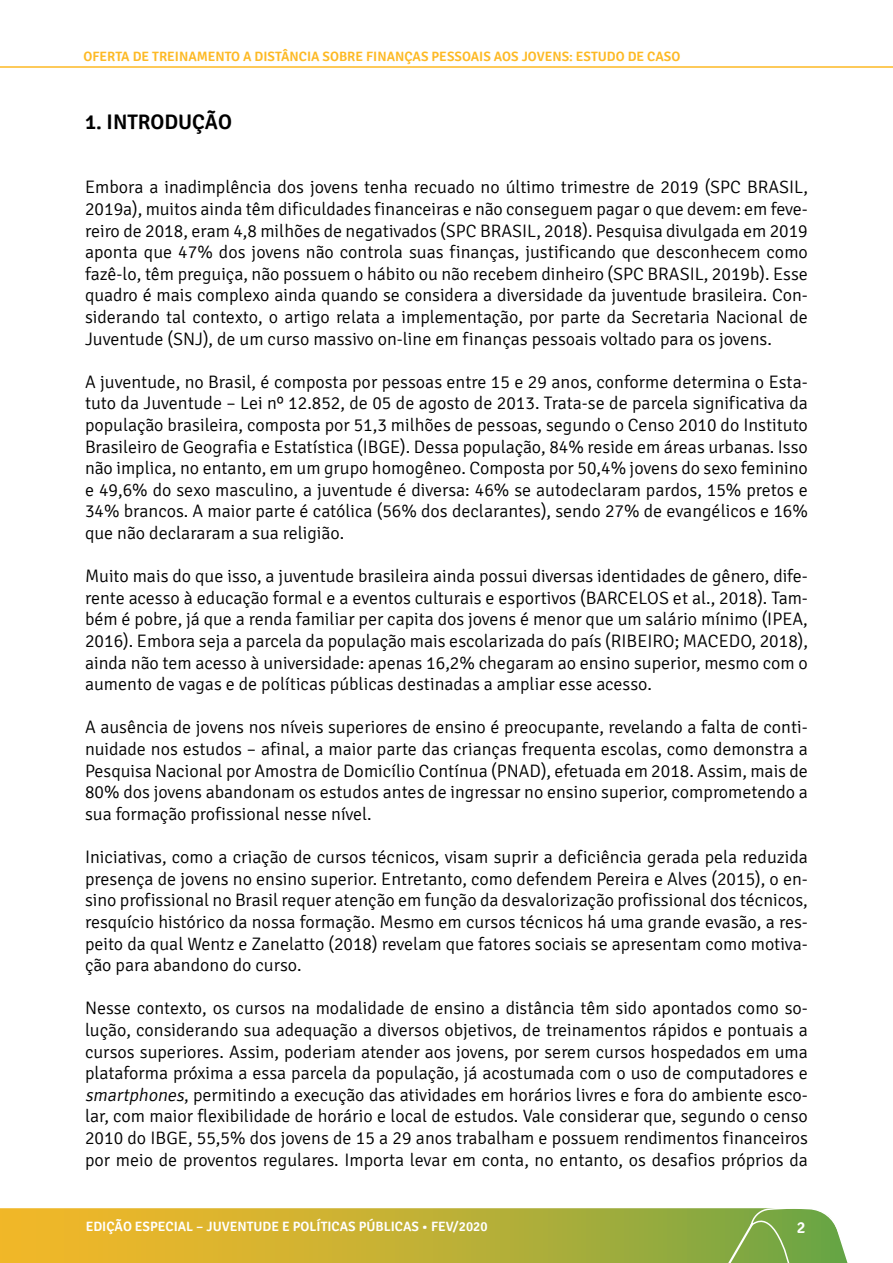
<style>
.page{position:relative;width:893px;height:1263px;background:#fff}
.page>*{position:absolute;margin:0;border:0;box-sizing:border-box;transform-origin:0 0}
.subtitulo{font:600 21px "Signika";color:#000}
.texto{font:300 18px/21.6px "Signika";color:#000;text-align:justify}
.t1{font:600 16.5px "Signika";color:#fff}
.t2{font:600 13.5px "Signika";color:#fdb924}
.t3{font:600 13.5px "Signika";color:#fff}
.s1{font-style:italic}
</style>
<div class="page">
<svg style="left:0;top:1208px;width:658px;height:55px;background:#cbb233"></svg>
<hr style="left:0;top:66px;width:893px;height:2px;background:#fdca5a">
<svg style="left:658px;top:1208px;width:190px;height:55px;background:#89af51"></svg>
<p class="t2" style="left:84px;top:48px;width:598px">OFERTA DE TREINAMENTO A DISTÂNCIA SOBRE FINANÇAS PESSOAIS AOS JOVENS: ESTUDO DE CASO</p>
<p class="subtitulo" style="left:85px;top:109px;width:148px">1. INTRODUÇÃO</p>
<p class="texto" style="left:85px;top:177px;width:724px">Embora a inadimplência dos jovens tenha recuado no último trimestre de 2019 (SPC BRASIL, 2019a), muitos ainda têm dificuldades financeiras e não conseguem pagar o que devem: em feve&shy;reiro de 2018, eram 4,8 milhões de negativados (SPC BRASIL, 2018). Pesquisa divulgada em 2019 aponta que 47% dos jovens não controla suas finanças, justificando que desconhecem como fazê-lo, têm preguiça, não possuem o hábito ou não recebem dinheiro (SPC BRASIL, 2019b). Esse quadro é mais complexo ainda quando se considera a diversidade da juventude brasileira. Con&shy;siderando tal contexto, o artigo relata a implementação, por parte da Secretaria Nacional de Juventude (SNJ), de um curso massivo on-line em finanças pessoais voltado para os jovens.</p>
<p class="texto" style="left:85px;top:371px;width:724px">A juventude, no Brasil, é composta por pessoas entre 15 e 29 anos, conforme determina o Esta&shy;tuto da Juventude – Lei nº 12.852, de 05 de agosto de 2013. Trata-se de parcela significativa da população brasileira, composta por 51,3 milhões de pessoas, segundo o Censo 2010 do Instituto Brasileiro de Geografia e Estatística (IBGE). Dessa população, 84% reside em áreas urbanas. Isso não implica, no entanto, em um grupo homogêneo. Composta por 50,4% jovens do sexo feminino e 49,6% do sexo masculino, a juventude é diversa: 46% se autodeclaram pardos, 15% pretos e 34% brancos. A maior parte é católica (56% dos declarantes), sendo 27% de evangélicos e 16% que não declararam a sua religião.</p>
<p class="texto" style="left:85px;top:566px;width:724px">Muito mais do que isso, a juventude brasileira ainda possui diversas identidades de gênero, dife&shy;rente acesso à educação formal e a eventos culturais e esportivos (BARCELOS et al., 2018). Tam&shy;bém é pobre, já que a renda familiar per capita dos jovens é menor que um salário mínimo (IPEA, 2016). Embora seja a parcela da população mais escolarizada do país (RIBEIRO; MACEDO, 2018), ainda não tem acesso à universidade: apenas 16,2% chegaram ao ensino superior, mesmo com o aumento de vagas e de políticas públicas destinadas a ampliar esse acesso.</p>
<p class="texto" style="left:85px;top:717px;width:724px">A ausência de jovens nos níveis superiores de ensino é preocupante, revelando a falta de conti&shy;nuidade nos estudos – afinal, a maior parte das crianças frequenta escolas, como demonstra a Pesquisa Nacional por Amostra de Domicílio Contínua (PNAD), efetuada em 2018. Assim, mais de 80% dos jovens abandonam os estudos antes de ingressar no ensino superior, comprometendo a sua formação profissional nesse nível.</p>
<p class="texto" style="left:85px;top:846px;width:724px">Iniciativas, como a criação de cursos técnicos, visam suprir a deficiência gerada pela reduzida presença de jovens no ensino superior. Entretanto, como defendem Pereira e Alves (2015), o en&shy;sino profissional no Brasil requer atenção em função da desvalorização profissional dos técnicos, resquício histórico da nossa formação. Mesmo em cursos técnicos há uma grande evasão, a res&shy;peito da qual Wentz e Zanelatto (2018) revelam que fatores sociais se apresentam como motiva&shy;ção para abandono do curso.</p>
<p class="texto" style="left:85px;top:998px;width:724px">Nesse contexto, os cursos na modalidade de ensino a distância têm sido apontados como so&shy;lução, considerando sua adequação a diversos objetivos, de treinamentos rápidos e pontuais a cursos superiores. Assim, poderiam atender aos jovens, por serem cursos hospedados em uma plataforma próxima a essa parcela da população, já acostumada com o uso de computadores e <span class="s1">smartphones</span>, permitindo a execução das atividades em horários livres e fora do ambiente esco&shy;lar, com maior flexibilidade de horário e local de estudos. Vale considerar que, segundo o censo 2010 do IBGE, 55,5% dos jovens de 15 a 29 anos trabalham e possuem rendimentos financeiros por meio de proventos regulares. Importa levar em conta, no entanto, os desafios próprios da</p>
<p class="t3" style="left:86px;top:1218px;width:403px">EDIÇÃO ESPECIAL – JUVENTUDE E POLÍTICAS PÚBLICAS • FEV/2020</p>
<p class="t1" style="left:797px;top:1218px;width:10px">2</p>
</div>
